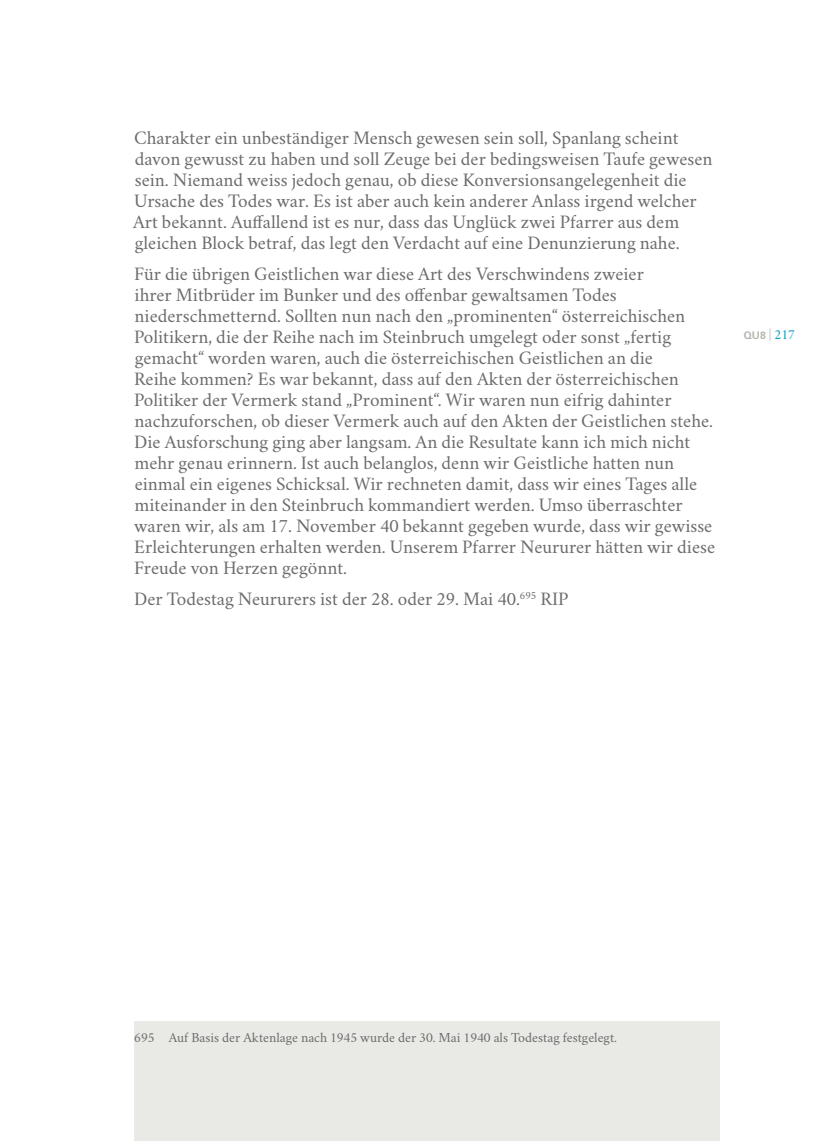
<style>
.page{position:relative;width:819px;height:1141px;background:#fff}
.page>*{position:absolute;margin:0;border:0;box-sizing:border-box;transform-origin:0 0}
.t1{font:19.25px/21px "Crimson";color:#6b6c6e}
.t2{font:14px "Crimson";color:#6b6c6e}
.t3{font:700 10.5px "Univers LT";color:#b7b8b1}
.s1{font-family:"Crimson";font-weight:400;font-size:14px}
.s2{font-family:"Crimson";font-weight:400;font-size:14px;color:#009ec5}
</style>
<div class="page">
<div style="left:134px;top:1022px;width:585px;height:119px;background:#e9eae5"></div>
<p class="t1" style="left:133px;top:125px;width:581px">Charakter ein unbeständiger Mensch gewesen sein soll, Spanlang scheint davon gewusst zu haben und soll Zeuge bei der bedingsweisen Taufe gewesen sein. Niemand weiss jedoch genau, ob diese Konversionsangelegenheit die Ursache des Todes war. Es ist aber auch kein anderer Anlass irgend welcher Art bekannt. Auffallend ist es nur, dass das Unglück zwei Pfarrer aus dem gleichen Block betraf, das legt den Verdacht auf eine Denunzierung nahe.</p>
<p class="t1" style="left:134px;top:261px;width:582px">Für die übrigen Geistlichen war diese Art des Verschwindens zweier<br>ihrer Mitbrüder im Bunker und des offenbar gewaltsamen Todes niederschmetternd. Sollten nun nach den „prominenten“ österreichischen Politikern, die der Reihe nach im Steinbruch umgelegt oder sonst „fertig gemacht“ worden waren, auch die österreichischen Geistlichen an die<br>Reihe kommen? Es war bekannt, dass auf den Akten der österreichischen Politiker der Vermerk stand „Prominent“. Wir waren nun eifrig dahinter nachzuforschen, ob dieser Vermerk auch auf den Akten der Geistlichen stehe.<br>Die Ausforschung ging aber langsam. An die Resultate kann ich mich nicht mehr genau erinnern. Ist auch belanglos, denn wir Geistliche hatten nun einmal ein eigenes Schicksal. Wir rechneten damit, dass wir eines Tages alle miteinander in den Steinbruch kommandiert werden. Umso überraschter waren wir, als am 17. November 40 bekannt gegeben wurde, dass wir gewisse Erleichterungen erhalten werden. Unserem Pfarrer Neururer hätten wir diese Freude von Herzen gegönnt.</p>
<p class="t1" style="left:134px;top:586px;width:436px">Der Todestag Neururers ist der 28. oder 29. Mai 40.<sup>695</sup> RIP</p>
<p class="t3" style="left:743px;top:329px;width:53px">QU8 <span class="s1">|</span> <span class="s2">217</span></p>
<p class="t2" style="left:134px;top:1026px;width:484px">695 Auf Basis der Aktenlage nach 1945 wurde der 30. Mai 1940 als Todestag festgelegt.</p>
</div>
